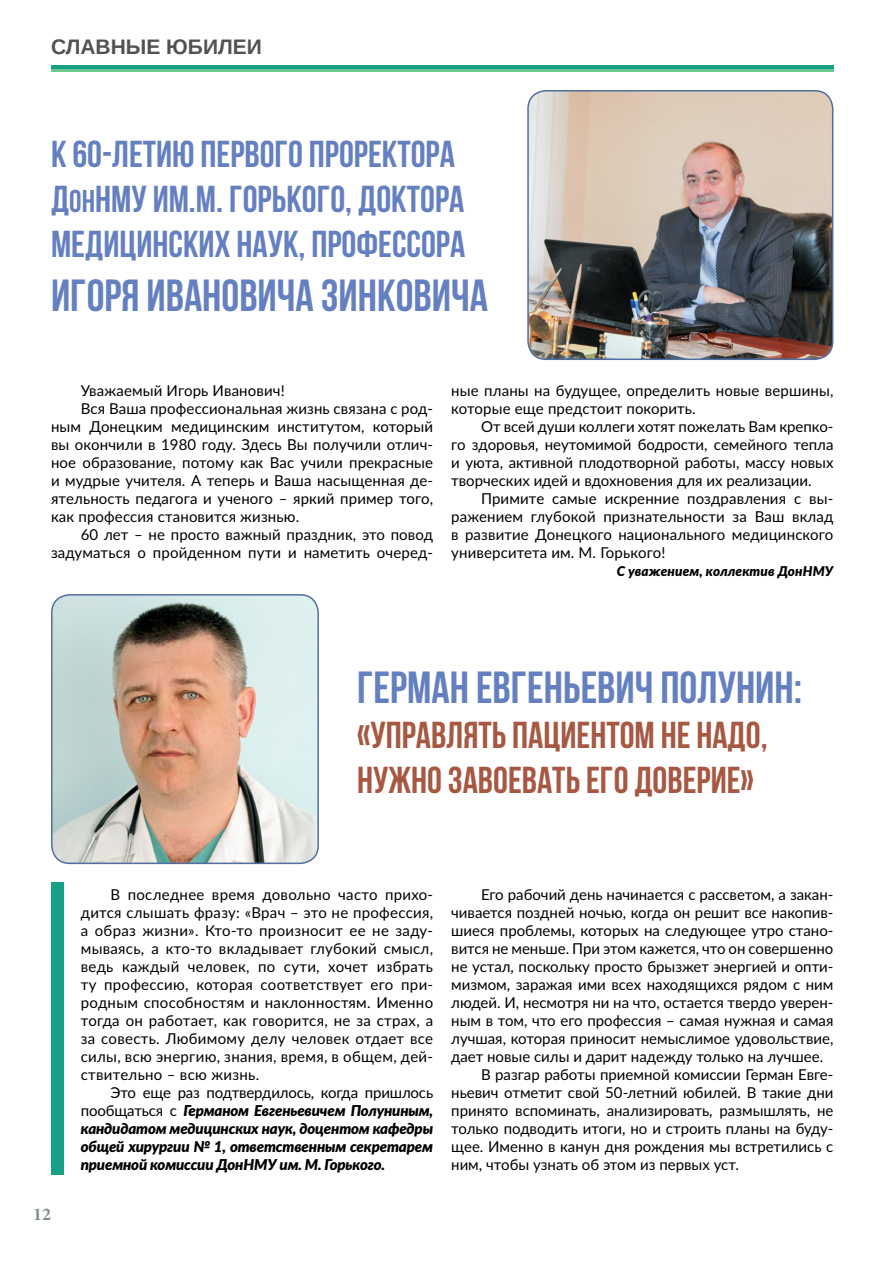
<style>
.page{position:relative;width:893px;height:1263px;background:#fff}
.page>*{position:absolute;margin:0;border:0;box-sizing:border-box;transform-origin:0 0}
.t1{font:700 45px "Bebas Neue";color:#6580c0}
.t2{font:700 37.5px/45px "Bebas Neue";color:#6580c0}
.t3{font:700 37.5px/45px "Bebas Neue";color:#a75842}
.t4{font:700 21px "Arimo";color:#545250}
.t5{font:700 18px "Minion Pro";color:#7f8c8d}
.t6{font:15px/18px "Lato";color:#000;text-align:justify}
.t7{font:italic 900 15px/18px "Lato";letter-spacing:-.01em;color:#000;text-align:justify}
.t8{font:italic 900 13.5px "Lato";letter-spacing:.01em;color:#000}
.s1{font-size:31.5px}
.s2{font-weight:400;font-style:normal}
</style>
<div class="page">
<div style="left:51px;top:65px;width:782px;height:5px;background:#16a085"></div>
<hr style="left:51px;top:70px;width:782px;height:2px;background:#6cc893">
<img style="left:52px;top:595px;width:266px;height:268px">
<div style="left:51px;top:594px;width:268px;height:270px;border:2px solid #516ea2;border-radius:18px"></div>
<img style="left:528px;top:91px;width:305px;height:268px">
<div style="left:527px;top:90px;width:306px;height:270px;border:2px solid #516ea2;border-radius:18px"></div>
<div style="left:51px;top:882px;width:13px;height:292px;background:#16a085"></div>
<h3 class="t4" style="left:51px;top:32px;width:212px">СЛАВНЫЕ ЮБИЛЕИ</h3>
<h2 class="t2" style="left:51px;top:131px;width:416px">К 60-ЛЕТИЮ ПЕРВОГО ПРОРЕКТОРА<br>Д<span class="s1">ОН</span>НМУ ИМ.М. ГОРЬКОГО, ДОКТОРА<br>МЕДИЦИНСКИХ НАУК, ПРОФЕССОРА</h2>
<h1 class="t1" style="left:51px;top:271px;width:438px">ИГОРЯ ИВАНОВИЧА ЗИНКОВИЧА</h1>
<p class="t6" style="left:81px;top:381px;width:206px">Уважаемый Игорь Иванович!</p>
<p class="t6" style="left:81px;top:399px;width:354px">Вся Ваша профессиональная жизнь связана с род-</p>
<p class="t6" style="left:51px;top:417px;width:384px">ным Донецким медицинским институтом, который</p>
<p class="t6" style="left:51px;top:435px;width:384px">вы окончили в 1980 году. Здесь Вы получили отлич-</p>
<p class="t6" style="left:51px;top:453px;width:384px">ное образование, потому как Вас учили прекрасные</p>
<p class="t6" style="left:51px;top:471px;width:384px">и мудрые учителя. А теперь и Ваша насыщенная де-</p>
<p class="t6" style="left:51px;top:489px;width:384px">ятельность педагога и ученого – яркий пример того,</p>
<p class="t6" style="left:51px;top:507px;width:250px">как профессия становится жизнью.</p>
<p class="t6" style="left:81px;top:525px;width:354px">60 лет – не просто важный праздник, это повод</p>
<p class="t6" style="left:51px;top:543px;width:384px">задуматься о пройденном пути и наметить очеред-</p>
<p class="t6" style="left:451px;top:381px;width:384px">ные планы на будущее, определить новые вершины, которые еще предстоит покорить.</p>
<p class="t6" style="left:451px;top:417px;width:384px;text-indent:30px">От всей души коллеги хотят пожелать Вам крепко&shy;го здоровья, неутомимой бодрости, семейного тепла и уюта, активной плодотворной работы, массу новых творческих идей и вдохновения для их реализации.</p>
<p class="t6" style="left:451px;top:489px;width:384px;text-indent:30px">Примите самые искренние поздравления с вы&shy;ражением глубокой признательности за Ваш вклад в развитие Донецкого национального медицинского университета им. М. Горького!</p>
<p class="t8" style="left:617px;top:561px;width:218px">С уважением, коллектив ДонНМУ</p>
<h1 class="t1" style="left:357px;top:662px;width:446px">ГЕРМАН ЕВГЕНЬЕВИЧ ПОЛУНИН:</h1>
<h2 class="t3" style="left:357px;top:712px;width:412px">«Управлять пациентом не надо, нужно завоевать его доверие»</h2>
<p class="t5" style="left:33px;top:1202px;width:19px">12</p>
<p class="t6" style="left:81px;top:885px;width:354px;text-indent:30px">В последнее время довольно часто прихо&shy;дится слышать фразу: «Врач – это не профессия, а образ жизни». Кто-то произносит ее не заду&shy;мываясь, а кто-то вкладывает глубокий смысл, ведь каждый человек, по сути, хочет избрать ту профессию, которая соответствует его при&shy;родным способностям и наклонностям. Именно тогда он работает, как говорится, не за страх, а за совесть. Любимому делу человек отдает все силы, всю энергию, знания, время, в общем, дей&shy;ствительно – всю жизнь.</p>
<p class="t7" style="left:81px;top:1083px;width:354px;text-indent:30px"><span class="s2">Это еще раз подтвердилось, когда пришлось пообщаться с</span> Германом Евгеньевичем Полуниным, кандидатом медицинских наук, доцентом кафедры общей хирургии № 1, ответственным секретарем приемной комиссии ДонНМУ им. М. Горького.</p>
<p class="t6" style="left:481px;top:885px;width:354px">Его рабочий день начинается с рассветом, а закан-</p>
<p class="t6" style="left:451px;top:903px;width:384px">чивается поздней ночью, когда он решит все накопив-</p>
<p class="t6" style="left:451px;top:921px;width:384px">шиеся проблемы, которых на следующее утро стано-</p>
<p class="t6" style="left:451px;top:939px;width:384px">вится не меньше. При этом кажется, что он совершенно</p>
<p class="t6" style="left:451px;top:957px;width:384px">не устал, поскольку просто брызжет энергией и опти-</p>
<p class="t6" style="left:451px;top:975px;width:384px">мизмом, заражая ими всех находящихся рядом с ним</p>
<p class="t6" style="left:451px;top:993px;width:384px">людей. И, несмотря ни на что, остается твердо уверен-</p>
<p class="t6" style="left:451px;top:1011px;width:384px">ным в том, что его профессия – самая нужная и самая</p>
<p class="t6" style="left:451px;top:1029px;width:384px">лучшая, которая приносит немыслимое удовольствие,</p>
<p class="t6" style="left:451px;top:1047px;width:374px">дает новые силы и дарит надежду только на лучшее.</p>
<p class="t6" style="left:481px;top:1065px;width:354px">В разгар работы приемной комиссии Герман Евге-</p>
<p class="t6" style="left:451px;top:1083px;width:384px">ньевич отметит свой 50-летний юбилей. В такие дни</p>
<p class="t6" style="left:451px;top:1101px;width:384px">принято вспоминать, анализировать, размышлять, не</p>
<p class="t6" style="left:451px;top:1119px;width:384px">только подводить итоги, но и строить планы на буду-</p>
<p class="t6" style="left:451px;top:1137px;width:384px">щее. Именно в канун дня рождения мы встретились с</p>
<p class="t6" style="left:451px;top:1155px;width:289px">ним, чтобы узнать об этом из первых уст.</p>
</div>
